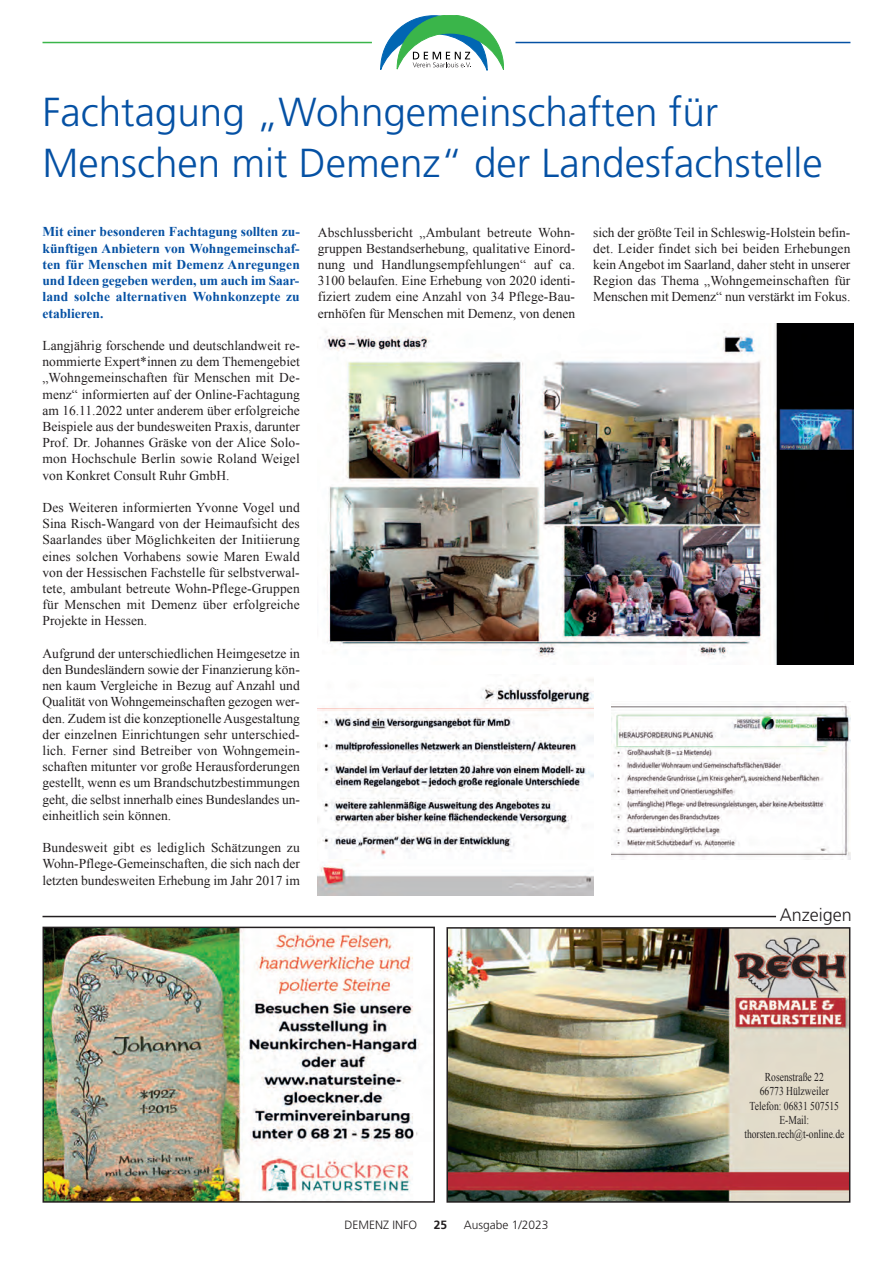
<style>
.page{position:relative;width:893px;height:1263px;background:#fff}
.page>*{position:absolute;margin:0;border:0;box-sizing:border-box;transform-origin:0 0}
.t1{font:300 40.5px/51px "Frutiger";color:#0551a4}
.t2{font:300 18px "Frutiger";color:#231f20}
.t3{font:13.5px/16.2px "Times New Roman";color:#231f20;text-align:justify}
.t4{font:700 13.5px/16.2px "Times New Roman";letter-spacing:.01em;color:#0551a4;text-align:justify}
.t5{font:12px/14.4px "Times New Roman";color:#231f20;text-align:center;scale:.8 1}
.t6{font:300 12px "Frutiger";color:#231f20}
.t7{font:700 12px "Frutiger";color:#231f20}
</style>
<div class="page">
<hr style="left:43px;top:42px;width:329px;height:1px;background:#3ab54a">
<hr style="left:515px;top:42px;width:335px;height:1px;background:#0551a4">
<svg style="left:381px;top:15px;width:123px;height:55px"></svg>
<img style="left:46px;top:930px;width:375px;height:270px">
<div style="left:43px;top:927px;width:392px;height:276px;border:2px solid #231f20"></div>
<img style="left:449px;top:930px;width:398px;height:270px">
<div style="left:446px;top:927px;width:404px;height:276px;border:2px solid #231f20"></div>
<hr style="left:43px;top:916px;width:733px;height:1px;background:#231f20">
<img style="left:324px;top:323px;width:529px;height:341px">
<img style="left:318px;top:679px;width:275px;height:216px">
<img style="left:612px;top:701px;width:238px;height:159px">
<h1 class="t1" style="left:43px;top:89px;width:782px">Fachtagung „Wohngemeinschaften für<br>Menschen mit Demenz“ der Landesfachstelle</h1>
<p class="t4" style="left:43px;top:224px;width:259px">Mit einer besonderen Fachtagung sollten zu&shy;künftigen Anbietern von Wohngemeinschaf&shy;ten für Menschen mit Demenz Anregungen und Ideen gegeben werden, um auch im Saar&shy;land solche alternativen Wohnkonzepte zu etablieren.</p>
<p class="t3" style="left:43px;top:337px;width:259px">Langjährig forschende und deutschlandweit re&shy;nommierte Expert*innen zu dem Themengebiet „Wohngemeinschaften für Menschen mit De&shy;menz“ informierten auf der Online-Fachtagung am 16.11.2022 unter anderem über erfolgreiche Beispiele aus der bundesweiten Praxis, darunter Prof. Dr. Johannes Gräske von der Alice Solo&shy;mon Hochschule Berlin sowie Roland Weigel von Konkret Consult Ruhr GmbH.</p>
<p class="t3" style="left:43px;top:499px;width:259px">Des Weiteren informierten Yvonne Vogel und Sina Risch-Wangard von der Heimaufsicht des Saarlandes über Möglichkeiten der Initiierung eines solchen Vorhabens sowie Maren Ewald von der Hessischen Fachstelle für selbstverwal&shy;tete, ambulant betreute Wohn-Pflege-Gruppen für Menschen mit Demenz über erfolgreiche Projekte in Hessen.</p>
<p class="t3" style="left:43px;top:645px;width:259px">Aufgrund der unterschiedlichen Heimgesetze in den Bundesländern sowie der Finanzierung kön&shy;nen kaum Vergleiche in Bezug auf Anzahl und Qualität von Wohngemeinschaften gezogen wer&shy;den. Zudem ist die konzeptionelle Ausgestaltung der einzelnen Einrichtungen sehr unterschied&shy;lich. Ferner sind Betreiber von Wohngemein&shy;schaften mitunter vor große Herausforderungen gestellt, wenn es um Brandschutzbestimmungen geht, die selbst innerhalb eines Bundeslandes un&shy;einheitlich sein können.</p>
<p class="t3" style="left:43px;top:839px;width:259px">Bundesweit gibt es lediglich Schätzungen zu Wohn-Pflege-Gemeinschaften, die sich nach der letzten bundesweiten Erhebung im Jahr 2017 im</p>
<p class="t3" style="left:318px;top:224px;width:259px">Abschlussbericht „Ambulant betreute Wohn&shy;gruppen Bestandserhebung, qualitative Einord&shy;nung und Handlungsempfehlungen“ auf ca.<br>3100 belaufen. Eine Erhebung von 2020 identi&shy;fiziert zudem eine Anzahl von 34 Pflege-Bau&shy;ernhöfen für Menschen mit Demenz, von denen</p>
<p class="t3" style="left:593px;top:224px;width:259px">sich der größte Teil in Schleswig-Holstein befin&shy;det. Leider findet sich bei beiden Erhebungen kein Angebot im Saarland, daher steht in unserer Region das Thema „Wohngemeinschaften für Menschen mit Demenz“ nun verstärkt im Fokus.</p>
<h2 class="t2" style="left:780px;top:907px;width:73px">Anzeigen</h2>
<p class="t6" style="left:345px;top:1220px;width:74px">DEMENZ INFO</p>
<p class="t7" style="left:434px;top:1220px;width:15px">25</p>
<p class="t6" style="left:464px;top:1220px;width:86px">Ausgabe 1/2023</p>
<p class="t5" style="left:744px;top:1069px;width:127px">Rosenstraße 22<br>66773 Hülzweiler<br>Telefon: 06831 507515<br>E-Mail: thorsten.rech@t-online.de</p>
</div>
